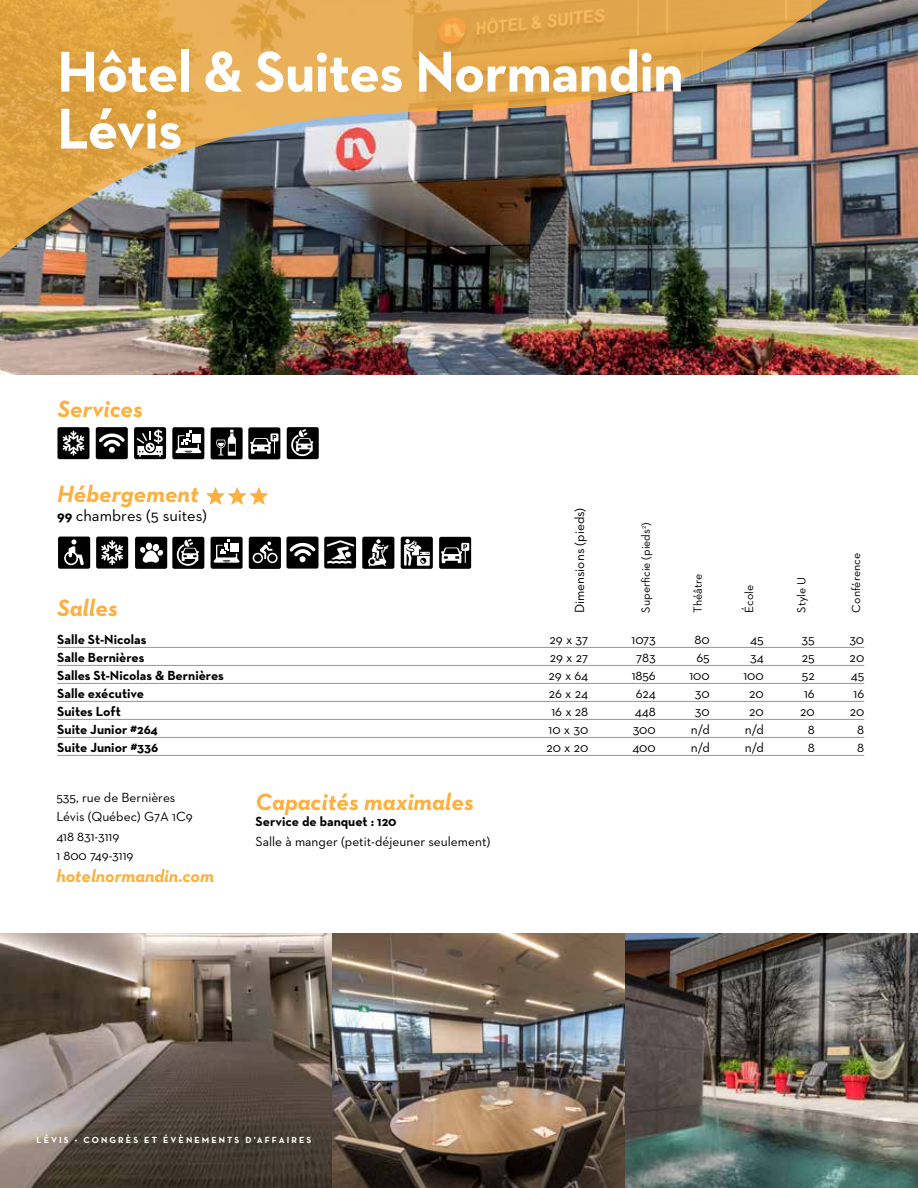
<style>
.page{position:relative;width:918px;height:1188px;background:#fff}
.page>*{position:absolute;margin:0;border:0;box-sizing:border-box;transform-origin:0 0}
.t1{font:700 58.5px/57px "Neutraface 2 Text";letter-spacing:-.01em;color:#fff}
.t2{font:italic 700 24px "Neutraface 2 Text";color:#fbb040}
.t3{font:italic 700 18px "Neutraface 2 Text";color:#fbb040}
.t4{font:16.5px "Neutraface 2 Text";color:#000}
.t5{font:13.5px/19.5px "Neutraface 2 Text";color:#000}
.t6{font:700 13.5px "Neutra Text";color:#000}
.t7{font:12px "Neutraface 2 Text";color:#000}
.t8{font:700 9px "Neutra Text";letter-spacing:.23em;color:#fff}
.s1{font-family:"Neutra Text";font-weight:700;font-size:14.4px}
</style>
<div class="page">
<img style="left:624px;top:934px;width:294px;height:254px">
<img style="left:331px;top:934px;width:293px;height:254px">
<img style="left:0;top:934px;width:331px;height:254px">
<img style="left:0;top:329px;width:918px;height:46px">
<img style="left:0;top:0;width:918px;height:329px">
<hr style="left:57px;top:647px;width:807px;height:1px;background:#939598">
<hr style="left:57px;top:665px;width:807px;height:1px;background:#939598">
<hr style="left:57px;top:683px;width:807px;height:1px;background:#939598">
<hr style="left:57px;top:701px;width:807px;height:1px;background:#939598">
<hr style="left:57px;top:719px;width:807px;height:1px;background:#939598">
<hr style="left:57px;top:737px;width:807px;height:1px;background:#939598">
<hr style="left:57px;top:755px;width:807px;height:1px;background:#939598">
<div style="left:57px;top:427px;width:32px;height:32px;background:#000;border-radius:2px"></div>
<svg style="left:63px;top:431px;width:21px;height:25px"></svg>
<div style="left:96px;top:427px;width:32px;height:32px;background:#000;border-radius:2px"></div>
<svg style="left:99px;top:433px;width:26px;height:20px"></svg>
<div style="left:134px;top:427px;width:32px;height:32px;background:#000;border-radius:2px"></div>
<svg style="left:137px;top:429px;width:26px;height:28px"></svg>
<div style="left:172px;top:427px;width:32px;height:32px;background:#000;border-radius:2px"></div>
<svg style="left:175px;top:430px;width:26px;height:23px"></svg>
<div style="left:211px;top:537px;width:32px;height:32px;background:#000;border-radius:2px"></div>
<svg style="left:214px;top:540px;width:26px;height:23px"></svg>
<div style="left:211px;top:427px;width:32px;height:32px;background:#000;border-radius:2px"></div>
<svg style="left:216px;top:430px;width:20px;height:26px"></svg>
<div style="left:287px;top:427px;width:32px;height:32px;background:#000;border-radius:2px"></div>
<svg style="left:291px;top:429px;width:22px;height:27px"></svg>
<div style="left:172px;top:537px;width:32px;height:32px;background:#000;border-radius:2px"></div>
<svg style="left:176px;top:539px;width:23px;height:27px"></svg>
<div style="left:401px;top:537px;width:32px;height:32px;background:#000;border-radius:2px"></div>
<svg style="left:404px;top:539px;width:26px;height:27px"></svg>
<div style="left:362px;top:537px;width:32px;height:32px;background:#000;border-radius:2px"></div>
<svg style="left:368px;top:539px;width:21px;height:27px"></svg>
<div style="left:58px;top:537px;width:32px;height:32px;background:#000;border-radius:2px"></div>
<svg style="left:64px;top:539px;width:20px;height:26px"></svg>
<div style="left:135px;top:537px;width:32px;height:32px;background:#000;border-radius:2px"></div>
<svg style="left:140px;top:543px;width:23px;height:20px"></svg>
<div style="left:96px;top:537px;width:32px;height:32px;background:#000;border-radius:2px"></div>
<svg style="left:101px;top:540px;width:22px;height:25px"></svg>
<div style="left:287px;top:537px;width:32px;height:32px;background:#000;border-radius:2px"></div>
<svg style="left:289px;top:542px;width:27px;height:20px"></svg>
<div style="left:324px;top:537px;width:32px;height:31px;background:#000;border-radius:2px"></div>
<svg style="left:324px;top:539px;width:31px;height:25px"></svg>
<div style="left:248px;top:427px;width:32px;height:32px;background:#000;border-radius:2px"></div>
<svg style="left:250px;top:433px;width:28px;height:21px"></svg>
<div style="left:439px;top:537px;width:32px;height:32px;background:#000;border-radius:2px"></div>
<svg style="left:441px;top:543px;width:28px;height:20px"></svg>
<svg style="left:206px;top:487px;width:62px;height:18px"></svg>
<div style="left:249px;top:537px;width:32px;height:32px;background:#000;border-radius:2px"></div>
<svg style="left:253px;top:542px;width:25px;height:21px"></svg>
<h1 class="t1" style="left:57px;top:43px;width:628px">Hôtel &amp; Suites Normandin<br>Lévis</h1>
<h2 class="t2" style="left:58px;top:394px;width:87px">Services</h2>
<h2 class="t2" style="left:57px;top:478px;width:143px">Hébergement</h2>
<p class="t4" style="left:57px;top:505px;width:151px"><span class="s1">99</span> chambres (5 suites)</p>
<h2 class="t2" style="left:57px;top:593px;width:62px">Salles</h2>
<p class="t5" style="left:570px;top:613px;width:107px;rotate:-90deg">Dimensions (pieds)</p>
<p class="t7" style="left:638px;top:613px;width:92px;rotate:-90deg">Superficie (pieds<sup>2</sup>)</p>
<p class="t7" style="left:690px;top:613px;width:40px;rotate:-90deg">Théâtre</p>
<p class="t7" style="left:742px;top:613px;width:29px;rotate:-90deg">École</p>
<p class="t7" style="left:794px;top:613px;width:37px;rotate:-90deg">Style U</p>
<p class="t7" style="left:848px;top:613px;width:61px;rotate:-90deg">Conférence</p>
<p class="t6" style="left:57px;top:631px;width:91px">Salle St-Nicolas</p>
<p class="t5" style="left:550px;top:630px;width:40px">29 x 37</p>
<p class="t5" style="left:632px;top:630px;width:26px">1073</p>
<p class="t5" style="left:694px;top:630px;width:17px">80</p>
<p class="t5" style="left:750px;top:630px;width:15px">45</p>
<p class="t5" style="left:802px;top:630px;width:15px">35</p>
<p class="t5" style="left:849px;top:630px;width:16px">30</p>
<p class="t6" style="left:57px;top:649px;width:89px">Salle Bernières</p>
<p class="t5" style="left:550px;top:648px;width:40px">29 x 27</p>
<p class="t5" style="left:636px;top:648px;width:21px">783</p>
<p class="t5" style="left:697px;top:648px;width:15px">65</p>
<p class="t5" style="left:750px;top:648px;width:15px">34</p>
<p class="t5" style="left:802px;top:648px;width:14px">25</p>
<p class="t5" style="left:850px;top:648px;width:16px">20</p>
<p class="t6" style="left:57px;top:667px;width:168px">Salles St-Nicolas &amp; Bernières</p>
<p class="t5" style="left:549px;top:666px;width:41px">29 x 64</p>
<p class="t5" style="left:632px;top:666px;width:25px">1856</p>
<p class="t5" style="left:689px;top:666px;width:22px">100</p>
<p class="t5" style="left:743px;top:666px;width:22px">100</p>
<p class="t5" style="left:802px;top:666px;width:14px">52</p>
<p class="t5" style="left:851px;top:666px;width:15px">45</p>
<p class="t6" style="left:57px;top:685px;width:88px">Salle exécutive</p>
<p class="t5" style="left:549px;top:684px;width:41px">26 x 24</p>
<p class="t5" style="left:636px;top:684px;width:22px">624</p>
<p class="t5" style="left:695px;top:684px;width:16px">30</p>
<p class="t5" style="left:749px;top:684px;width:16px">20</p>
<p class="t5" style="left:804px;top:684px;width:12px">16</p>
<p class="t5" style="left:854px;top:684px;width:12px">16</p>
<p class="t6" style="left:57px;top:703px;width:65px">Suites Loft</p>
<p class="t5" style="left:551px;top:702px;width:38px">16 x 28</p>
<p class="t5" style="left:635px;top:702px;width:23px">448</p>
<p class="t5" style="left:695px;top:702px;width:16px">30</p>
<p class="t5" style="left:749px;top:702px;width:16px">20</p>
<p class="t5" style="left:800px;top:702px;width:16px">20</p>
<p class="t5" style="left:850px;top:702px;width:16px">20</p>
<p class="t6" style="left:57px;top:721px;width:102px">Suite Junior #264</p>
<p class="t5" style="left:549px;top:720px;width:41px">10 x 30</p>
<p class="t5" style="left:633px;top:720px;width:25px">300</p>
<p class="t5" style="left:691px;top:720px;width:20px">n/d</p>
<p class="t5" style="left:745px;top:720px;width:20px">n/d</p>
<p class="t5" style="left:808px;top:720px;width:9px">8</p>
<p class="t5" style="left:857px;top:720px;width:9px">8</p>
<p class="t6" style="left:57px;top:739px;width:103px">Suite Junior #336</p>
<p class="t5" style="left:546px;top:738px;width:43px">20 x 20</p>
<p class="t5" style="left:632px;top:738px;width:25px">400</p>
<p class="t5" style="left:691px;top:738px;width:20px">n/d</p>
<p class="t5" style="left:745px;top:738px;width:20px">n/d</p>
<p class="t5" style="left:808px;top:738px;width:9px">8</p>
<p class="t5" style="left:857px;top:738px;width:9px">8</p>
<p class="t5" style="left:56px;top:787px;width:138px">535, rue de Bernières<br>Lévis (Québec) G7A 1C9<br>418 831-3119<br>1 800 749-3119</p>
<h3 class="t3" style="left:56px;top:864px;width:159px">hotelnormandin.com</h3>
<h2 class="t2" style="left:256px;top:787px;width:220px">Capacités maximales</h2>
<p class="t6" style="left:256px;top:813px;width:142px">Service de banquet : 120</p>
<p class="t5" style="left:256px;top:831px;width:236px">Salle à manger (petit-déjeuner seulement)</p>
<p class="t8" style="left:37px;top:1135px;width:276px">LÉVIS • CONGRÈS ET ÉVÈNEMENTS D’AFFAIRES</p>
</div>
